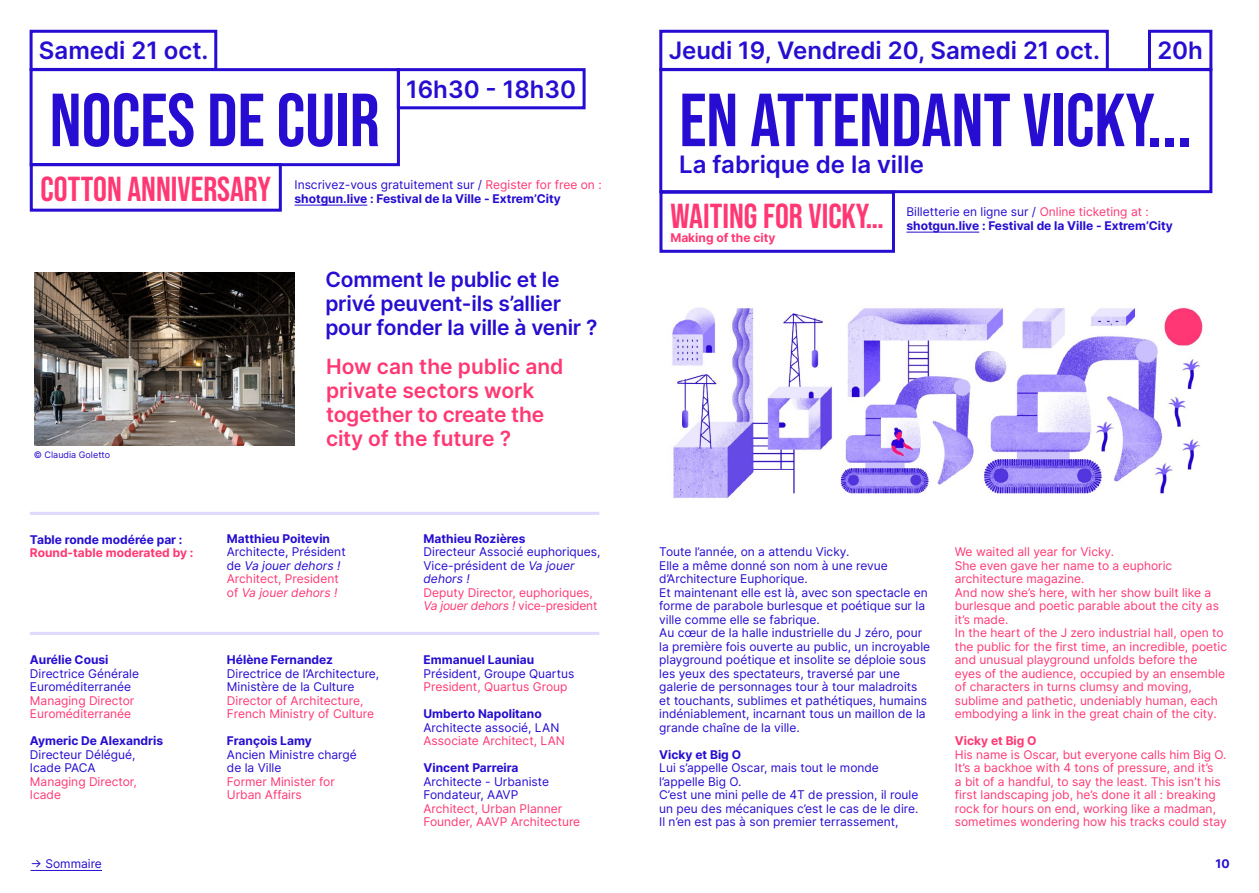
<style>
.page{position:relative;width:1259px;height:893px;background:#fff}
.page>*{position:absolute;margin:0;border:0;box-sizing:border-box;transform-origin:0 0}
.t1{font:700 75px "Bebas Neue Pro";color:#260dd1}
.t2{font:700 34.65px "Bebas Neue Pro";color:#ff3874}
.t3{font:600 24px "Inter";color:#260dd1}
.t4{font:600 21px/24px "Inter";color:#ff3874}
.t5{font:600 21px/24px "Inter";letter-spacing:-.01em;color:#260dd1}
.t6{font:12px/13.5px "Inter";color:#260dd1}
.t7{font:12px/13.5px "Inter";color:#ff3874}
.t8{font:700 12px/14.4px "Inter";color:#260dd1}
.t9{font:700 12px "Inter";color:#ff3874}
.t10{font:9px "Inter";color:#260dd1}
.s1{font-weight:400}
.s2{font-weight:400;color:#ff3874}
.s3{font-style:italic}
.s4{color:#ff3874}
.s5{font-style:italic;color:#ff3874}
</style>
<div class="page">
<div style="left:30px;top:68px;width:370px;height:98px;border:3px solid #260dd1"></div>
<div style="left:659px;top:68px;width:553px;height:125px;border:3px solid #260dd1"></div>
<div style="left:30px;top:30px;width:187px;height:41px;border:3px solid #260dd1"></div>
<div style="left:659px;top:30px;width:449px;height:41px;border:3px solid #260dd1"></div>
<div style="left:397px;top:68px;width:188px;height:41px;border:3px solid #260dd1"></div>
<div style="left:1148px;top:30px;width:64px;height:41px;border:3px solid #260dd1"></div>
<div style="left:30px;top:163px;width:252px;height:49px;border:3px solid #260dd1"></div>
<div style="left:659px;top:191px;width:236px;height:62px;border:3px solid #260dd1"></div>
<hr style="left:294px;top:205px;width:73px;height:1px;background:#260dd1">
<hr style="left:906px;top:232px;width:73px;height:1px;background:#260dd1">
<hr style="left:30px;top:632px;width:569px;height:3px;background:#dfd8ff">
<hr style="left:30px;top:512px;width:569px;height:3px;background:#dfd8ff">
<img style="left:672px;top:306px;width:531px;height:194px">
<img style="left:34px;top:272px;width:260px;height:174px">
<hr style="left:31px;top:870px;width:71px;height:1px;background:#260dd1">
<h3 class="t3" style="left:39px;top:33px;width:171px">Samedi 21 oct.</h3>
<h3 class="t3" style="left:668px;top:33px;width:433px">Jeudi 19, Vendredi 20, Samedi 21 oct.</h3>
<h3 class="t3" style="left:406px;top:72px;width:171px">16h30 - 18h30</h3>
<h3 class="t3" style="left:1157px;top:33px;width:47px">20h</h3>
<h1 class="t1" style="left:50px;top:77px;width:332px">NOCES DE CUIR</h1>
<h1 class="t1" style="left:679px;top:77px;width:514px">EN ATTENDANT VICKY...</h1>
<h3 class="t3" style="left:679px;top:147px;width:246px">La fabrique de la ville</h3>
<h2 class="t2" style="left:41px;top:169px;width:232px">COTTON ANNIVERSARY</h2>
<p class="t8" style="left:294px;top:177px;width:309px"><span class="s1">Inscrivez-vous gratuitement sur /</span> <span class="s2">Register for free on : </span>shotgun.live : Festival de la Ville - Extrem’City</p>
<h2 class="t2" style="left:670px;top:197px;width:215px">WAITING FOR VICKY…</h2>
<p class="t9" style="left:670px;top:229px;width:107px">Making of the city</p>
<p class="t8" style="left:906px;top:204px;width:268px"><span class="s1">Billetterie en ligne sur /</span> <span class="s2">Online ticketing at : </span>shotgun.live : Festival de la Ville - Extrem’City</p>
<p class="t10" style="left:34px;top:448px;width:78px">© Claudia Goletto</p>
<p class="t8" style="left:30px;top:532px;width:154px">Table ronde modérée par :</p>
<p class="t9" style="left:30px;top:544px;width:165px">Round-table moderated by :</p>
<p class="t8" style="left:30px;top:652px;width:80px">Aurélie Cousi</p>
<p class="t6" style="left:30px;top:666px;width:111px">Directrice Générale<br>Euroméditerranée</p>
<p class="t7" style="left:30px;top:693px;width:106px">Managing Director<br>Euroméditerranée</p>
<p class="t8" style="left:30px;top:733px;width:135px">Aymeric De Alexandris</p>
<p class="t6" style="left:30px;top:747px;width:107px">Directeur Délégué,<br>Icade PACA</p>
<p class="t7" style="left:30px;top:774px;width:109px">Managing Director,<br>Icade</p>
<h3 class="t5" style="left:325px;top:267px;width:274px">Comment le public et le privé peuvent-ils s’allier pour fonder la ville à venir ?</h3>
<h3 class="t4" style="left:326px;top:354px;width:239px">How can the public and private sectors work together to create the city of the future ?</h3>
<p class="t8" style="left:227px;top:531px;width:105px">Matthieu Poitevin</p>
<p class="t6" style="left:227px;top:545px;width:120px">Architecte, Président de <span class="s3">Va jouer dehors !<br></span><span class="s4">Architect, President of</span> <span class="s5">Va jouer dehors !</span></p>
<p class="t8" style="left:227px;top:652px;width:108px">Hélène Fernandez</p>
<p class="t6" style="left:227px;top:666px;width:154px">Directrice de l’Architecture,<br>Ministère de la Culture</p>
<p class="t7" style="left:227px;top:693px;width:149px">Director of Architecture,<br>French Ministry of Culture</p>
<p class="t8" style="left:227px;top:733px;width:86px">François Lamy</p>
<p class="t6" style="left:227px;top:747px;width:131px">Ancien Ministre chargé de la Ville</p>
<p class="t7" style="left:227px;top:774px;width:109px">Former Minister for<br>Urban Affairs</p>
<p class="t8" style="left:423px;top:531px;width:103px">Mathieu Rozières</p>
<p class="t6" style="left:423px;top:545px;width:178px">Directeur Associé euphoriques,<br>Vice-président de <span class="s3">Va jouer dehors !</span></p>
<p class="t7" style="left:423px;top:585px;width:175px">Deputy Director, euphoriques,<br><span class="s3">Va jouer dehors !</span> vice-president</p>
<p class="t8" style="left:423px;top:652px;width:112px">Emmanuel Launiau</p>
<p class="t6" style="left:423px;top:666px;width:152px">Président, Groupe Quartus</p>
<p class="t7" style="left:423px;top:680px;width:145px">President, Quartus Group</p>
<p class="t8" style="left:423px;top:706px;width:120px">Umberto Napolitano</p>
<p class="t6" style="left:423px;top:720px;width:137px">Architecte associé, LAN</p>
<p class="t7" style="left:423px;top:734px;width:143px">Associate Architect, LAN</p>
<p class="t8" style="left:423px;top:760px;width:97px">Vincent Parreira</p>
<p class="t6" style="left:423px;top:774px;width:127px">Architecte - Urbaniste<br>Fondateur, AAVP</p>
<p class="t7" style="left:423px;top:801px;width:158px">Architect, Urban Planner<br>Founder, AAVP Architecture</p>
<p class="t6" style="left:659px;top:545px;width:272px">Toute l’année, on a attendu Vicky.<br>Elle a même donné son nom à une revue d’Architecture Euphorique.<br>Et maintenant elle est là, avec son spectacle en forme de parabole burlesque et poétique sur la ville comme elle se fabrique.<br>Au cœur de la halle industrielle du J zéro, pour la première fois ouverte au public, un incroyable playground poétique et insolite se déploie sous les yeux des spectateurs, traversé par une galerie de personnages tour à tour maladroits et touchants, sublimes et pathétiques, humains indéniablement, incarnant tous un maillon de la grande chaîne de la ville.</p>
<p class="t8" style="left:659px;top:747px;width:83px">Vicky et Big O</p>
<p class="t6" style="left:659px;top:761px;width:261px">Lui s’appelle Oscar, mais tout le monde l’appelle Big O.<br>C’est une mini pelle de 4T de pression, il roule un peu des mécaniques c’est le cas de le dire.<br>Il n’en est pas à son premier terrassement,</p>
<p class="t7" style="left:955px;top:545px;width:274px">We waited all year for Vicky.<br>She even gave her name to a euphoric architecture magazine.<br>And now she’s here, with her show built like a burlesque and poetic parable about the city as it’s made.<br>In the heart of the J zero industrial hall, open to the public for the first time, an incredible, poetic and unusual playground unfolds before the<br>eyes of the audience, occupied by an ensemble of characters in turns clumsy and moving, sublime and pathetic, undeniably human, each embodying a link in the great chain of the city.</p>
<p class="t9" style="left:955px;top:732px;width:83px">Vicky et Big O</p>
<p class="t7" style="left:955px;top:747px;width:273px">His name is Oscar, but everyone calls him Big O.<br>It’s a backhoe with 4 tons of pressure, and it’s<br>a bit of a handful, to say the least. This isn’t his first landscaping job, he’s done it all : breaking rock for hours on end, working like a madman, sometimes wondering how his tracks could stay</p>
<p class="t6" style="left:31px;top:857px;width:73px">-&gt; Sommaire</p>
<p class="t8" style="left:1215px;top:857px;width:16px">10</p>
</div>
